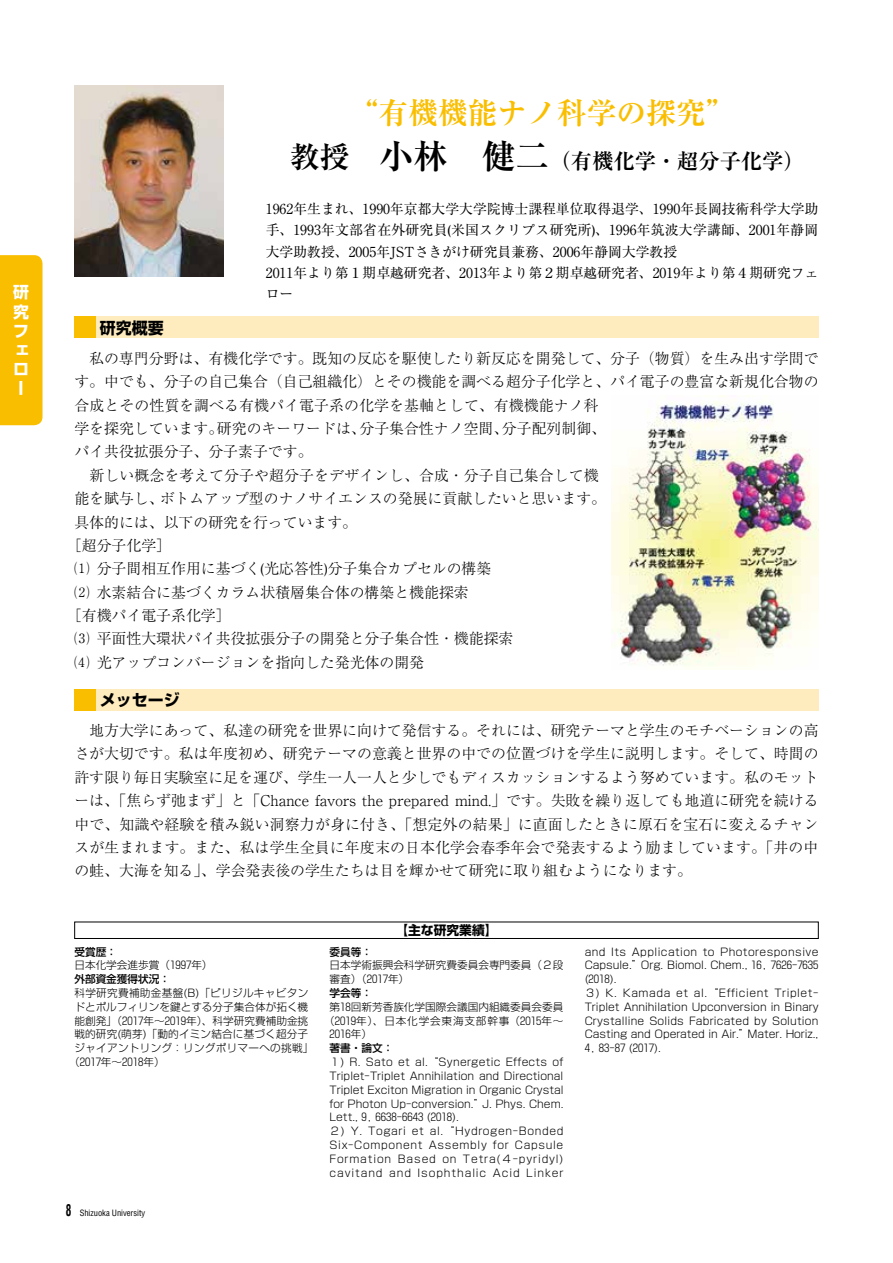
<style>
.page{position:relative;width:893px;height:1263px;background:#fff}
.page>*{position:absolute;margin:0;border:0;box-sizing:border-box;transform-origin:0 0}
.t1{font:700 29.7px "Ryumin Pro";color:#fabe00}
.t2{font:700 21.3px "Ryumin Pro";color:#000}
.t3{font:700 15.9px "Shin Go Pro";color:#000}
.t4{font:700 15.9px/19.2px "Shin Go Pro";color:#fff;text-align:justify}
.t5{font:300 14.85px/23.4px "Ryumin Pro";color:#000;text-align:justify}
.t6{font:13.8px/21.3px "Ryumin Pro";color:#000}
.t7{font:700 12.75px "Shin Go Pro";color:#000}
.t8{font:300 10.65px/13.8px "Shin Go Pro";color:#000;text-align:justify}
.t9{font:500 10.65px "Shin Go Pro";color:#000}
.t10{font:300 10.65px "Shin Go Pro";letter-spacing:.075em;color:#000}
.t11{font:300 10.65px "Shin Go Pro";letter-spacing:.03em;color:#000}
.t12{font:300 10.65px "Shin Go Pro";letter-spacing:.025em;color:#000}
.t13{font:condensed 8.55px "Helvetica";letter-spacing:-.005em;color:#000}
.s1{font-size:29.7px}
.s2{font-size:34.05px}
.s3{font-weight:700;font-size:15.9px}
</style>
<div class="page">
<img style="left:74px;top:85px;width:149px;height:191px">
<img style="left:611px;top:395px;width:208px;height:272px">
<div style="left:0;top:255px;width:43px;height:170px;background:#fabe00"></div>
<div style="left:74px;top:317px;width:745px;height:21px;background:#feecbf"></div>
<div style="left:74px;top:689px;width:745px;height:21px;background:#feecbf"></div>
<div style="left:74px;top:317px;width:22px;height:21px;background:#fabe00"></div>
<div style="left:74px;top:689px;width:22px;height:21px;background:#fabe00"></div>
<div style="left:74px;top:922px;width:745px;height:17px;border:1px solid #000"></div>
<p class="t4" style="left:13px;top:281px;width:17px">研究フェロー</p>
<h1 class="t1" style="left:349px;top:89px;width:388px">“有機機能ナノ科学の探究”</h1>
<h2 class="t2" style="left:290px;top:144px;width:516px"><span class="s1">教授　</span><span class="s2">小林　健二</span>（有機化学・超分子化学）</h2>
<p class="t3" style="left:100px;top:315px;width:65px">研究概要</p>
<p class="t6" style="left:266px;top:197px;width:554px">1962年生まれ、1990年京都大学大学院博士課程単位取得退学、1990年長岡技術科学大学助手、1993年文部省在外研究員(米国スクリプス研究所)、1996年筑波大学講師、2001年静岡大学助教授、2005年JSTさきがけ研究員兼務、2006年静岡大学教授<br>2011年より第１期卓越研究者、2013年より第２期卓越研究者、2019年より第４期研究フェロー</p>
<p class="t5" style="left:74px;top:345px;width:746px">　私の専門分野は、有機化学です。既知の反応を駆使したり新反応を開発して、分子（物質）を生み出す学問で</p>
<p class="t5" style="left:74px;top:369px;width:746px">す。中でも、分子の自己集合（自己組織化）とその機能を調べる超分子化学と、パイ電子の豊富な新規化合物の</p>
<p class="t5" style="left:74px;top:392px;width:526px">合成とその性質を調べる有機パイ電子系の化学を基軸として、有機機能ナノ科</p>
<p class="t5" style="left:74px;top:416px;width:533px">学を探究しています。研究のキーワードは、分子集合性ナノ空間、分子配列制御、</p>
<p class="t5" style="left:74px;top:439px;width:240px">パイ共役拡張分子、分子素子です。</p>
<p class="t5" style="left:74px;top:462px;width:526px">　新しい概念を考えて分子や超分子をデザインし、合成・分子自己集合して機</p>
<p class="t5" style="left:74px;top:486px;width:533px">能を賦与し、ボトムアップ型のナノサイエンスの発展に貢献したいと思います。</p>
<p class="t5" style="left:74px;top:509px;width:284px">具体的には、以下の研究を行っています。</p>
<p class="t5" style="left:67px;top:532px;width:106px">［超分子化学］</p>
<p class="t5" style="left:74px;top:556px;width:418px">⑴ 分子間相互作用に基づく(光応答性)分子集合カプセルの構築</p>
<p class="t5" style="left:74px;top:579px;width:396px">⑵ 水素結合に基づくカラム状積層集合体の構築と機能探索</p>
<p class="t5" style="left:67px;top:603px;width:165px">［有機パイ電子系化学］</p>
<p class="t5" style="left:74px;top:626px;width:441px">⑶ 平面性大環状パイ共役拡張分子の開発と分子集合性・機能探索</p>
<p class="t5" style="left:74px;top:649px;width:351px">⑷ 光アップコンバージョンを指向した発光体の開発</p>
<p class="t3" style="left:100px;top:687px;width:81px">メッセージ</p>
<p class="t5" style="left:74px;top:717px;width:746px">　地方大学にあって、私達の研究を世界に向けて発信する。それには、研究テーマと学生のモチベーションの高さが大切です。私は年度初め、研究テーマの意義と世界の中での位置づけを学生に説明します。そして、時間の許す限り毎日実験室に足を運び、学生一人一人と少しでもディスカッションするよう努めています。私のモットーは、「焦らず弛まず」と「Chance favors the prepared mind.」です。失敗を繰り返しても地道に研究を続ける中で、知識や経験を積み鋭い洞察力が身に付き、「想定外の結果」に直面したときに原石を宝石に変えるチャンスが生まれます。また、私は学生全員に年度末の日本化学会春季年会で発表するよう励ましています。「井の中の蛙、大海を知る」、学会発表後の学生たちは目を輝かせて研究に取り組むようになります。</p>
<p class="t9" style="left:74px;top:943px;width:44px">受賞歴：</p>
<p class="t8" style="left:74px;top:957px;width:140px">日本化学会進歩賞（1997年）</p>
<p class="t9" style="left:74px;top:970px;width:97px">外部資金獲得状況：</p>
<p class="t11" style="left:74px;top:984px;width:235px">科学研究費補助金基盤(B)「ピリジルキャビタン</p>
<p class="t8" style="left:74px;top:998px;width:235px">ドとポルフィリンを鍵とする分子集合体が拓く機</p>
<p class="t8" style="left:74px;top:1012px;width:235px">能創発」（2017年～2019年）、科学研究費補助金挑</p>
<p class="t8" style="left:74px;top:1026px;width:235px">戦的研究(萌芽)「動的イミン結合に基づく超分子</p>
<p class="t12" style="left:74px;top:1039px;width:241px">ジャイアントリング：リングポリマーへの挑戦」</p>
<p class="t8" style="left:69px;top:1054px;width:97px">（2017年～2018年）</p>
<p class="t13" style="left:66px;top:1208px;width:81px"><span class="s3">8</span> Shizuoka University</p>
<p class="t7" style="left:395px;top:920px;width:104px">【主な研究業績】</p>
<p class="t9" style="left:330px;top:943px;width:44px">委員等：</p>
<p class="t8" style="left:330px;top:957px;width:235px">日本学術振興会科学研究費委員会専門委員（２段審査）（2017年）</p>
<p class="t9" style="left:330px;top:984px;width:44px">学会等：</p>
<p class="t8" style="left:330px;top:998px;width:235px">第18回新芳香族化学国際会議国内組織委員会委員</p>
<p class="t10" style="left:324px;top:1012px;width:241px">（2019年）、日本化学会東海支部幹事（2015年～</p>
<p class="t8" style="left:330px;top:1026px;width:44px">2016年）</p>
<p class="t9" style="left:330px;top:1039px;width:65px">著書・論文：</p>
<p class="t8" style="left:330px;top:1054px;width:235px">１) R. Sato et al. “Synergetic Effects of Triplet-Triplet Annihilation and Directional Triplet Exciton Migration in Organic Crystal for Photon Up-conversion.”J. Phys. Chem.<br>Lett., 9, 6638-6643 (2018).</p>
<p class="t8" style="left:330px;top:1123px;width:235px">２) Y. Togari et al. “Hydrogen-Bonded Six-Component Assembly for Capsule Formation Based on Tetra(４-pyridyl) cavitand and Isophthalic Acid Linker</p>
<p class="t8" style="left:585px;top:943px;width:235px">and Its Application to Photoresponsive Capsule.”Org. Biomol. Chem., 16, 7626-7635 (2018).</p>
<p class="t8" style="left:585px;top:985px;width:235px">３) K. Kamada et al. “Efficient Triplet-Triplet Annihilation Upconversion in Binary Crystalline Solids Fabricated by Solution Casting and Operated in Air.”Mater. Horiz., 4, 83-87 (2017).</p>
</div>
